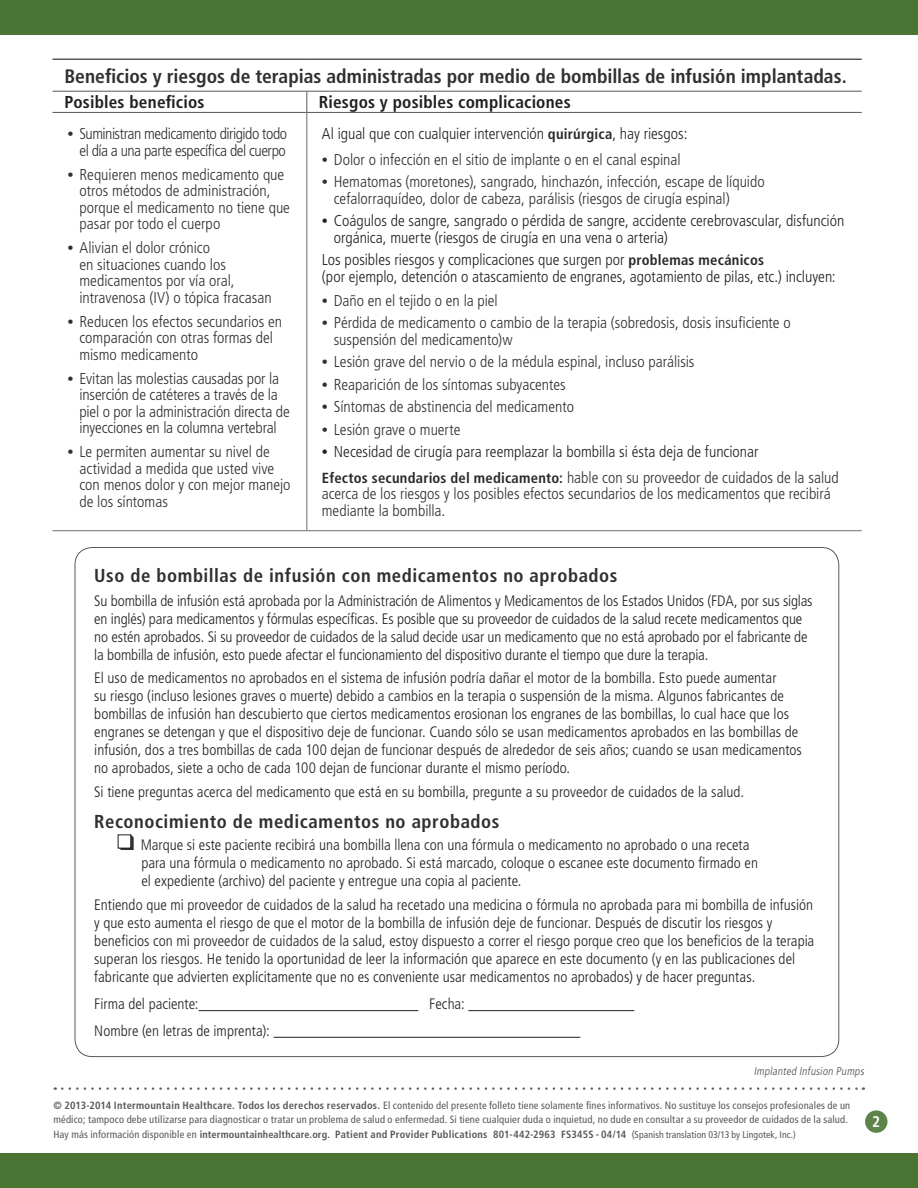
<style>
.page{position:relative;width:918px;height:1188px;background:#fff}
.page>*{position:absolute;margin:0;border:0;box-sizing:border-box;transform-origin:0 0}
.Title_bar{font:700 condensed 19.5px "Frutiger LT Std";color:#312f30}
.Title_bar-2{font:700 condensed 18.75px "Frutiger LT Std";letter-spacing:.03em;color:#312f30}
.Main{font:700 condensed 17.25px "Frutiger LT Std";letter-spacing:.01em;color:#231f20}
.Main-2{font:300 condensed 15.75px/16.5px "Frutiger LT Std";color:#312f30}
.Main-3{font:300 condensed 15.75px/16.5px "Frutiger LT Std";color:#231f20}
.Main-4{font:300 condensed 15.75px/16.5px "Frutiger LT Std";letter-spacing:-.03em;color:#312f30;text-align:right}
.t1{font:700 condensed 15.45px "Frutiger LT Std";color:#fff}
.Main-5{font:300 condensed 15.15px/18px "Frutiger LT Std";color:#231f20}
.List_intro_-_extra_s{font:italic 300 condensed 11.25px "Frutiger LT Std";color:#4b4c4d}
.t2{font:condensed 10.5px/13.5px "Frutiger LT Std";letter-spacing:.015em;color:#57585a}
.t3{font:700 condensed 10.5px "Frutiger LT Std";letter-spacing:.02em;color:#57585a}
.s1{font-family:"Adobe Garamond Pro";font-weight:400;font-stretch:normal}
.s2{font-weight:700;font-size:14.7px;color:#2b292a}
.s3{color:#312f30}
.s4{font-weight:700}
.s5{font-weight:400}
.s6{font-size:10.2px}
.s7{font-weight:400;font-size:9.75px}
</style>
<div class="page">
<div style="left:0;top:1154px;width:918px;height:34px;background:#497434"></div>
<div style="left:865px;top:1110px;width:23px;height:23px;background:#5e844b;border-radius:50%"></div>
<div style="left:0;top:0;width:918px;height:34px;background:#497434"></div>
<svg style="left:62px;top:1087px;width:802px;height:3px"></svg>
<hr style="left:199px;top:1010px;width:219px;height:1px;background:#231f20">
<hr style="left:468px;top:1010px;width:166px;height:1px;background:#231f20">
<hr style="left:274px;top:1037px;width:306px;height:1px;background:#231f20">
<div style="left:118px;top:834px;width:13px;height:14px;border:1px solid #231f20"></div>
<hr style="left:306px;top:113px;width:1px;height:417px;background:#6c6d70">
<hr style="left:52px;top:530px;width:255px;height:1px;background:#6c6d70">
<hr style="left:307px;top:530px;width:555px;height:1px;background:#6c6d70">
<hr style="left:52px;top:58px;width:255px;height:2px;background:#57585a">
<hr style="left:307px;top:58px;width:555px;height:2px;background:#57585a">
<hr style="left:52px;top:91px;width:255px;height:1px;background:#57585a">
<hr style="left:307px;top:91px;width:555px;height:1px;background:#57585a">
<svg style="left:306px;top:92px;width:1px;height:20px"></svg>
<hr style="left:52px;top:112px;width:255px;height:1px;background:#57585a">
<hr style="left:307px;top:112px;width:555px;height:1px;background:#57585a">
<p class="Title_bar" style="left:64px;top:64px;width:784px">Beneficios y riesgos de terapias administradas por medio de bombillas de infusión implantadas.</p>
<p class="Main" style="left:64px;top:92px;width:142px">Posibles beneficios</p>
<p class="Main" style="left:319px;top:92px;width:253px">Riesgos y posibles complicaciones</p>
<p class="Main-4" style="left:68px;top:126px;width:221px"><span class="s1">•</span> Suministran medicamento dirigido todo el día a una parte específica del cuerpo</p>
<p class="Main-2" style="left:80px;top:166px;width:212px;text-indent:-12px"><span class="s1">•</span> Requieren menos medicamento que otros métodos de administración, porque el medicamento no tiene que pasar por todo el cuerpo</p>
<p class="Main-2" style="left:80px;top:240px;width:194px;text-indent:-12px"><span class="s1">•</span> Alivian el dolor crónico<br>en situaciones cuando los medicamentos por vía oral, intravenosa (IV) o tópica fracasan</p>
<p class="Main-2" style="left:80px;top:313px;width:204px;text-indent:-12px"><span class="s1">•</span> Reducen los efectos secundarios en comparación con otras formas del mismo medicamento</p>
<p class="Main-2" style="left:80px;top:370px;width:212px;text-indent:-12px"><span class="s1">•</span> Evitan las molestias causadas por la inserción de catéteres a través de la piel o por la administración directa de inyecciones en la columna vertebral</p>
<p class="Main-2" style="left:80px;top:444px;width:213px;text-indent:-12px"><span class="s1">•</span> Le permiten aumentar su nivel de actividad a medida que usted vive con menos dolor y con mejor manejo de los síntomas</p>
<p class="Main-3" style="left:322px;top:126px;width:367px">Al igual que con cualquier intervención <span class="s2">quirúrgica</span>, hay riesgos:</p>
<p class="Main-2" style="left:322px;top:151px;width:360px"><span class="s1">•</span> Dolor o infección en el sitio de implante o en el canal espinal</p>
<p class="Main-2" style="left:334px;top:174px;width:432px;text-indent:-12px"><span class="s1">•</span> Hematomas (moretones), sangrado, hinchazón, infección, escape de líquido cefalorraquídeo, dolor de cabeza, parálisis (riesgos de cirugía espinal)</p>
<p class="Main-3" style="left:334px;top:213px;width:512px;text-indent:-12px"><span class="s1">•</span> Coágulos de sangre, sangrado o pérdida de sangre, accidente cerebrovascular, disfunción orgánica, muerte (riesgos de cirugía en una vena o arteria)</p>
<p class="Main-3" style="left:322px;top:252px;width:515px">Los posibles riesgos y complicaciones que surgen por <span class="s2">problemas mecánicos<br></span>(por ejemplo, detención o atascamiento de engranes, agotamiento de pilas, etc.) incluyen:</p>
<p class="Main-2" style="left:322px;top:292px;width:178px"><span class="s1">•</span> Daño en el tejido o en la piel</p>
<p class="Main-2" style="left:334px;top:315px;width:458px;text-indent:-12px"><span class="s1">•</span> Pérdida de medicamento o cambio de la terapia (sobredosis, dosis insuficiente o suspensión del medicamento)w</p>
<p class="Main-2" style="left:322px;top:354px;width:374px"><span class="s1">•</span> Lesión grave del nervio o de la médula espinal, incluso parálisis</p>
<p class="Main-2" style="left:322px;top:376px;width:245px"><span class="s1">•</span> Reaparición de los síntomas subyacentes</p>
<p class="Main-2" style="left:322px;top:399px;width:254px"><span class="s1">•</span> Síntomas de abstinencia del medicamento</p>
<p class="Main-2" style="left:322px;top:421px;width:140px"><span class="s1">•</span> Lesión grave o muerte</p>
<p class="Main-3" style="left:322px;top:444px;width:438px"><span class="s1">•</span> Necesidad de cirugía para reemplazar la bombilla si ésta deja de funcionar</p>
<p class="Main-2" style="left:322px;top:469px;width:518px"><span class="s2">Efectos secundarios del medicamento:</span> hable con su proveedor de cuidados de la salud acerca de los riesgos y los posibles efectos secundarios de los medicamentos que recibirá mediante la bombilla.</p>
<p class="Title_bar-2" style="left:94px;top:565px;width:525px">Uso de bombillas de infusión con medicamentos no aprobados</p>
<p class="Main-5" style="left:94px;top:592px;width:720px">Su bombilla de infusión está aprobada por la Administración de Alimentos y Medicamentos de los Estados Unidos (FDA, por sus siglas en inglés) para medicamentos y fórmulas específicas. Es posible que su proveedor de cuidados de la salud recete medicamentos que no estén aprobados. Si su proveedor de cuidados de la salud decide usar un medicamento que no está aprobado por el fabricante de la bombilla de infusión, esto puede afectar el funcionamiento del dispositivo durante el tiempo que dure la terapia.</p>
<p class="Main-5" style="left:94px;top:669px;width:709px">El uso de medicamentos no aprobados en el sistema de infusión podría dañar el motor de la bombilla. Esto puede aumentar<br>su riesgo (incluso lesiones graves o muerte) debido a cambios en la terapia o suspensión de la misma. Algunos fabricantes de bombillas de infusión han descubierto que ciertos medicamentos erosionan los engranes de las bombillas, lo cual hace que los engranes se detengan y que el dispositivo deje de funcionar. Cuando sólo se usan medicamentos aprobados en las bombillas de infusión, dos a tres bombillas de cada 100 dejan de funcionar después de alrededor de seis años; cuando se usan medicamentos no aprobados, siete a ocho de cada 100 dejan de funcionar durante el mismo período.</p>
<p class="Main-5" style="left:94px;top:783px;width:651px">Si tiene preguntas acerca del medicamento que está en su bombilla, pregunte a su proveedor de cuidados de la salud.</p>
<p class="Title_bar-2" style="left:94px;top:810px;width:407px">Reconocimiento de medicamentos no aprobados</p>
<p class="Main-5" style="left:141px;top:836px;width:618px;text-indent:-24px"><span class="s3">❑</span> Marque si este paciente recibirá una bombilla llena con una fórmula o medicamento no aprobado o una receta para una fórmula o medicamento no aprobado. Si está marcado, coloque o escanee este documento firmado en el expediente (archivo) del paciente y entregue una copia al paciente.</p>
<p class="Main-5" style="left:94px;top:896px;width:722px">Entiendo que mi proveedor de cuidados de la salud ha recetado una medicina o fórmula no aprobada para mi bombilla de infusión y que esto aumenta el riesgo de que el motor de la bombilla de infusión deje de funcionar. Después de discutir los riesgos y beneficios con mi proveedor de cuidados de la salud, estoy dispuesto a correr el riesgo porque creo que los beneficios de la terapia superan los riesgos. He tenido la oportunidad de leer la información que aparece en este documento (y en las publicaciones del fabricante que advierten explícitamente que no es conveniente usar medicamentos no aprobados) y de hacer preguntas.</p>
<p class="Main-5" style="left:94px;top:995px;width:106px">Firma del paciente:</p>
<p class="Main-5" style="left:429px;top:995px;width:37px">Fecha:</p>
<p class="Main-5" style="left:94px;top:1022px;width:177px">Nombre (en letras de imprenta):</p>
<p class="List_intro_-_extra_s" style="left:754px;top:1065px;width:114px">Implanted Infusion Pumps</p>
<p class="t2" style="left:53px;top:1099px;width:798px"><span class="s4">© 2013-2014 Intermountain Healthcare. Todos los derechos reservados.</span> El contenido del presente folleto tiene solamente fines informativos. No sustituye los consejos profesionales de un médico; tampoco debe utilizarse para diagnosticar o tratar un problema de salud o enfermedad. Si tiene cualquier duda o inquietud, no dude en consultar a su proveedor de cuidados de la salud.</p>
<p class="t3" style="left:53px;top:1128px;width:744px"><span class="s5">Hay más información disponible en</span> <span class="s6">intermountainhealthcare.org.</span> Patient and Provider Publications 801-442-2963 FS345S - 04/14 <span class="s5">(</span><span class="s7">Spanish translation 03/13 by Lingotek, Inc.)</span></p>
<p class="t1" style="left:872px;top:1112px;width:10px">2</p>
</div>
